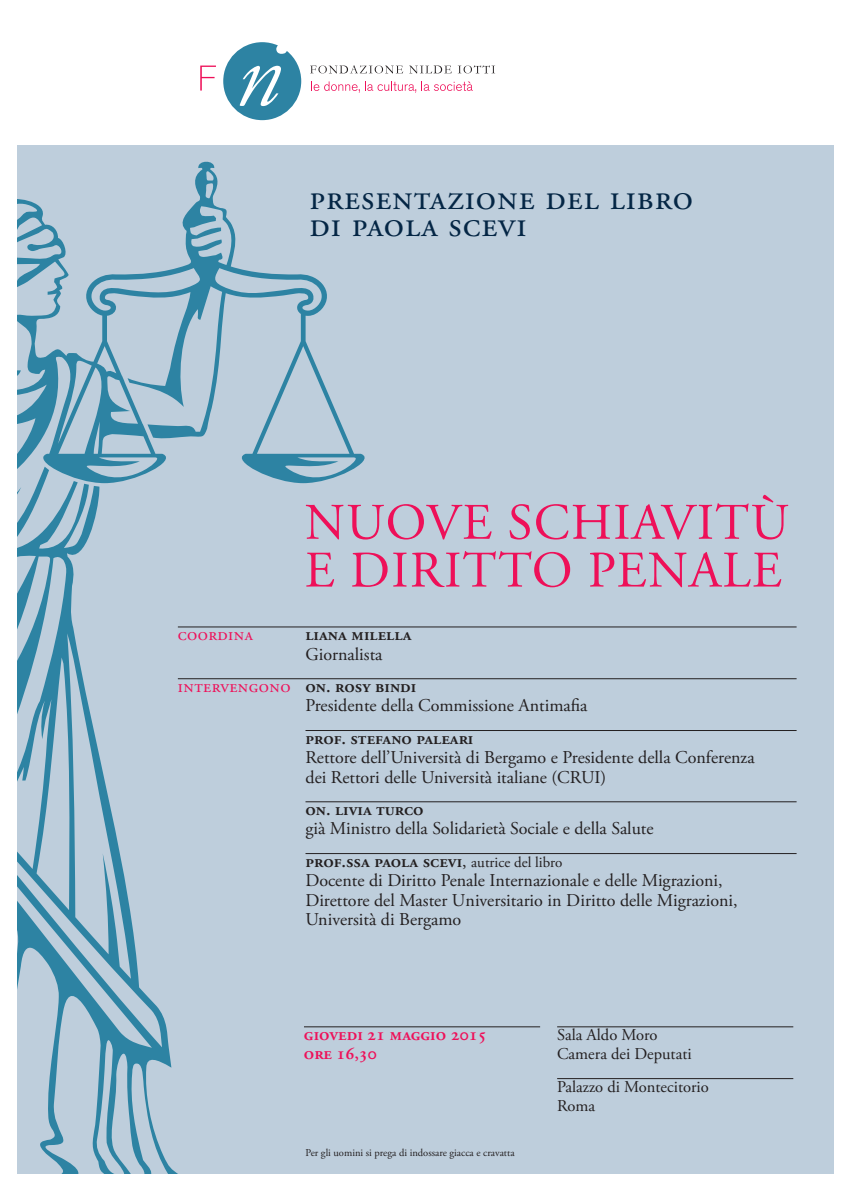
<style>
.page{position:relative;width:851px;height:1191px;background:#fff}
.page>*{position:absolute;margin:0;border:0;box-sizing:border-box;transform-origin:0 0}
.t1{font:51.15px/47.8px "Adobe Garamond Pro";letter-spacing:.025em;color:#ee1059}
.t2{font:35.7px/26.8px "Adobe Garamond Pro";letter-spacing:.15em;color:#042645}
.t3{font:18px/19.5px "Adobe Garamond Pro";color:#231f20}
.t4{font:600 18px "Adobe Garamond Pro";color:#231f20}
.t5{font:18px/32.2px "Adobe Garamond Pro";color:#ee1059}
.t6{font:600 18px/19.5px "Adobe Garamond Pro";color:#ee1059}
.t7{font:16.5px/19.5px "Adobe Garamond Pro";color:#231f20}
.t8{font:10.5px "Adobe Garamond Pro";color:#231f20}
.s1{color:#231f20}
.s2{font-weight:600;color:#231f20}
.s3{font-weight:600}
.s4{font-size:15px}
</style>
<div class="page">
<div style="left:17px;top:145px;width:816px;height:1028px;background:#becedc"></div>
<svg style="left:17px;top:162px;width:347px;height:1011px"></svg>
<hr style="left:178px;top:626px;width:618px;height:1px;background:#231f20">
<hr style="left:178px;top:678px;width:618px;height:1px;background:#231f20">
<hr style="left:305px;top:730px;width:491px;height:1px;background:#231f20">
<hr style="left:305px;top:801px;width:491px;height:1px;background:#231f20">
<hr style="left:305px;top:853px;width:491px;height:1px;background:#231f20">
<svg style="left:223px;top:42px;width:78px;height:78px"></svg>
<svg style="left:310px;top:65px;width:93px;height:9px"></svg>
<svg style="left:409px;top:66px;width:42px;height:8px"></svg>
<svg style="left:457px;top:65px;width:38px;height:8px"></svg>
<svg style="left:200px;top:66px;width:16px;height:25px"></svg>
<svg style="left:311px;top:81px;width:162px;height:12px"></svg>
<hr style="left:304px;top:1026px;width:236px;height:1px;background:#231f20">
<hr style="left:557px;top:1026px;width:236px;height:1px;background:#231f20">
<hr style="left:557px;top:1078px;width:236px;height:1px;background:#231f20">
<h2 class="t2" style="left:309px;top:187px;width:385px">Presentazione del libro di Paola sCevi</h2>
<h1 class="t1" style="left:305px;top:503px;width:485px">NUOVE SCHIAVITÙ<br>E DIRITTO PENALE</h1>
<p class="t5" style="left:178px;top:620px;width:76px">Coordina</p>
<p class="t4" style="left:305px;top:627px;width:107px">Liana miLeLLa</p>
<p class="t5" style="left:178px;top:639px;width:240px;text-indent:128px"><span class="s1">Giornalista </span>intervengono <span class="s2">on. rosy Bindi</span></p>
<p class="t3" style="left:305px;top:697px;width:283px">Presidente della Commissione Antimafia</p>
<p class="t4" style="left:305px;top:731px;width:169px">Prof. stefano PaLeari</p>
<p class="t3" style="left:305px;top:749px;width:450px">Rettore dell’Università di Bergamo e Presidente della Conferenza dei Rettori delle Università italiane (CRUI)</p>
<p class="t4" style="left:305px;top:802px;width:119px">on. Livia turco</p>
<p class="t3" style="left:305px;top:814px;width:349px;line-height:32.2px">già Ministro della Solidarietà Sociale e della Salute<br><span class="s3">Prof.ssa PaoLa scevi</span>, <span class="s4">autrice del libro</span></p>
<p class="t3" style="left:305px;top:872px;width:433px">Docente di Diritto Penale Internazionale e delle Migrazioni,<br>Direttore del Master Universitario in Diritto delle Migrazioni,<br>Università di Bergamo</p>
<p class="t6" style="left:304px;top:1026px;width:184px">Giovedi 21 maGGio 2015 ore 16,30</p>
<p class="t7" style="left:557px;top:1026px;width:136px">Sala Aldo Moro<br>Camera dei Deputati</p>
<p class="t7" style="left:557px;top:1078px;width:153px">Palazzo di Montecitorio<br>Roma</p>
<p class="t8" style="left:305px;top:1148px;width:210px">Per gli uomini si prega di indossare giacca e cravatta</p>
</div>
